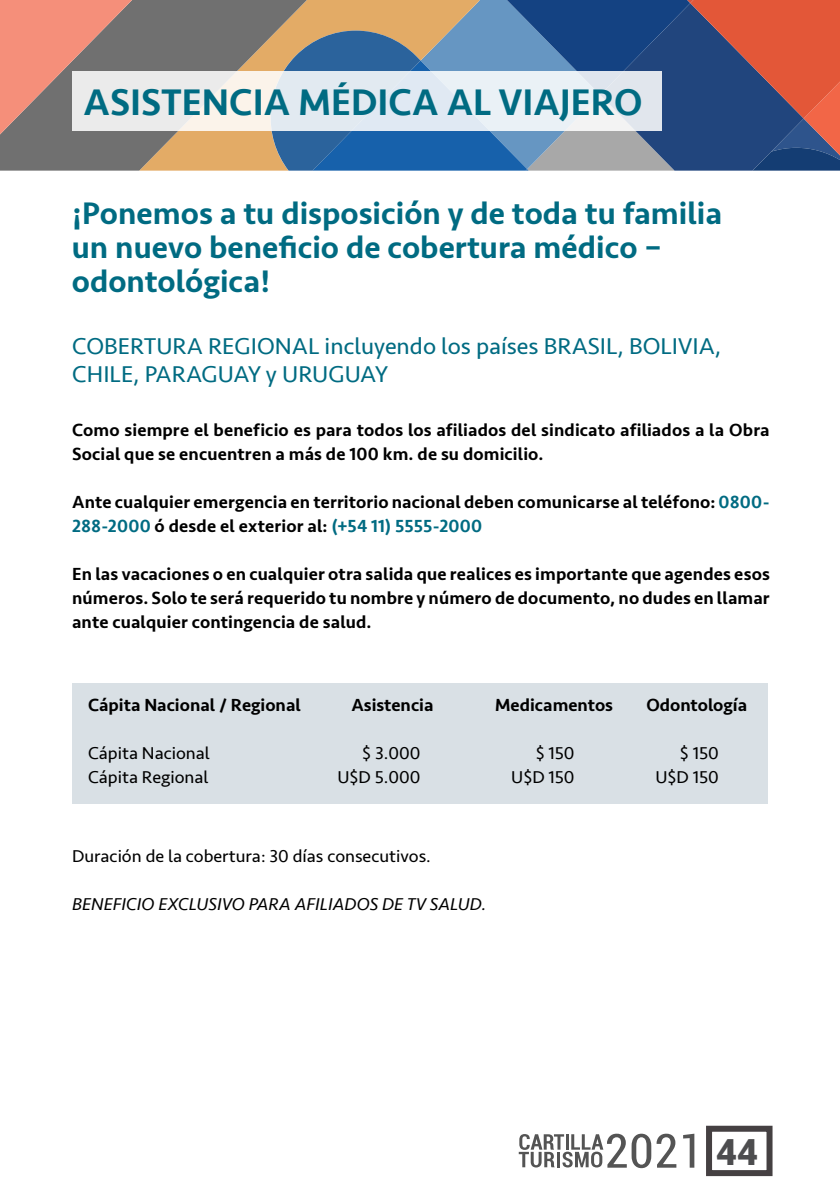
<style>
.page{position:relative;width:840px;height:1191px;background:#fff}
.page>*{position:absolute;margin:0;border:0;box-sizing:border-box;transform-origin:0 0}
.t1{font:500 38px "Seravek";color:#006b82}
.t2{font:900 36px "Roboto";color:#4d4d4f}
.t3{font:500 32px/34px "Seravek";color:#006b82}
.t4{font:24px/28px "Seravek";color:#006b82}
.t5{font:500 18px/24px "Seravek";letter-spacing:.005em;color:#000}
.t6{font:18px "Seravek";color:#000}
.t7{font:italic 18px "Seravek";color:#000}
.s1{color:#006b82}
</style>
<div class="page">
<div style="left:705px;top:1125px;width:67px;height:51px;border:6px solid #454042"></div>
<svg style="left:518px;top:1133px;width:158px;height:35px"></svg>
<svg style="left:683px;top:1133px;width:11px;height:34px"></svg>
<svg style="left:0;top:0;width:262px;height:171px;background:#8b7e6f"></svg>
<svg style="left:0;top:0;width:132px;height:134px;background:#c58477"></svg>
<svg style="left:262px;top:0;width:577px;height:171px;background:#666982"></svg>
<svg style="left:72px;top:71px;width:588px;height:59px;background:#e8ecef"></svg>
<div style="left:72px;top:683px;width:695px;height:121px;background:#d9e0e5"></div>
<h1 class="t1" style="left:84px;top:79px;width:560px">ASISTENCIA MÉDICA AL VIAJERO</h1>
<h3 class="t3" style="left:72px;top:196px;width:651px">¡Ponemos a tu disposición y de toda tu familia un nuevo beneficio de cobertura médico – odontológica!</h3>
<h3 class="t4" style="left:72px;top:332px;width:650px">COBERTURA REGIONAL incluyendo los países BRASIL, BOLIVIA,<br>CHILE, PARAGUAY y URUGUAY</h3>
<p class="t5" style="left:72px;top:418px;width:698px">Como siempre el beneficio es para todos los afiliados del sindicato afiliados a la Obra<br>Social que se encuentren a más de 100 km. de su domicilio.</p>
<p class="t5" style="left:72px;top:490px;width:698px">Ante cualquier emergencia en territorio nacional deben comunicarse al teléfono: <span class="s1">0800-<br>288-2000</span> ó desde el exterior al: <span class="s1">(+54 11) 5555-2000</span></p>
<p class="t5" style="left:72px;top:562px;width:698px;text-align:justify">En las vacaciones o en cualquier otra salida que realices es importante que agendes esos números. Solo te será requerido tu nombre y número de documento, no dudes en llamar ante cualquier contingencia de salud.</p>
<p class="t5" style="left:88px;top:693px;width:214px">Cápita Nacional / Regional</p>
<p class="t5" style="left:351px;top:693px;width:84px">Asistencia</p>
<p class="t5" style="left:495px;top:693px;width:119px">Medicamentos</p>
<p class="t5" style="left:646px;top:693px;width:102px">Odontología</p>
<p class="t6" style="left:88px;top:739px;width:123px">Cápita Nacional</p>
<p class="t6" style="left:362px;top:739px;width:60px">$ 3.000</p>
<p class="t6" style="left:535px;top:739px;width:40px">$ 150</p>
<p class="t6" style="left:679px;top:739px;width:40px">$ 150</p>
<p class="t6" style="left:88px;top:763px;width:122px">Cápita Regional</p>
<p class="t6" style="left:337px;top:763px;width:84px">U$D 5.000</p>
<p class="t6" style="left:511px;top:763px;width:65px">U$D 150</p>
<p class="t6" style="left:655px;top:763px;width:65px">U$D 150</p>
<p class="t6" style="left:72px;top:841px;width:360px">Duración de la cobertura: 30 días consecutivos.</p>
<p class="t7" style="left:72px;top:889px;width:415px">BENEFICIO EXCLUSIVO PARA AFILIADOS DE TV SALUD.</p>
<h2 class="t2" style="left:715px;top:1126px;width:43px">44</h2>
</div>
